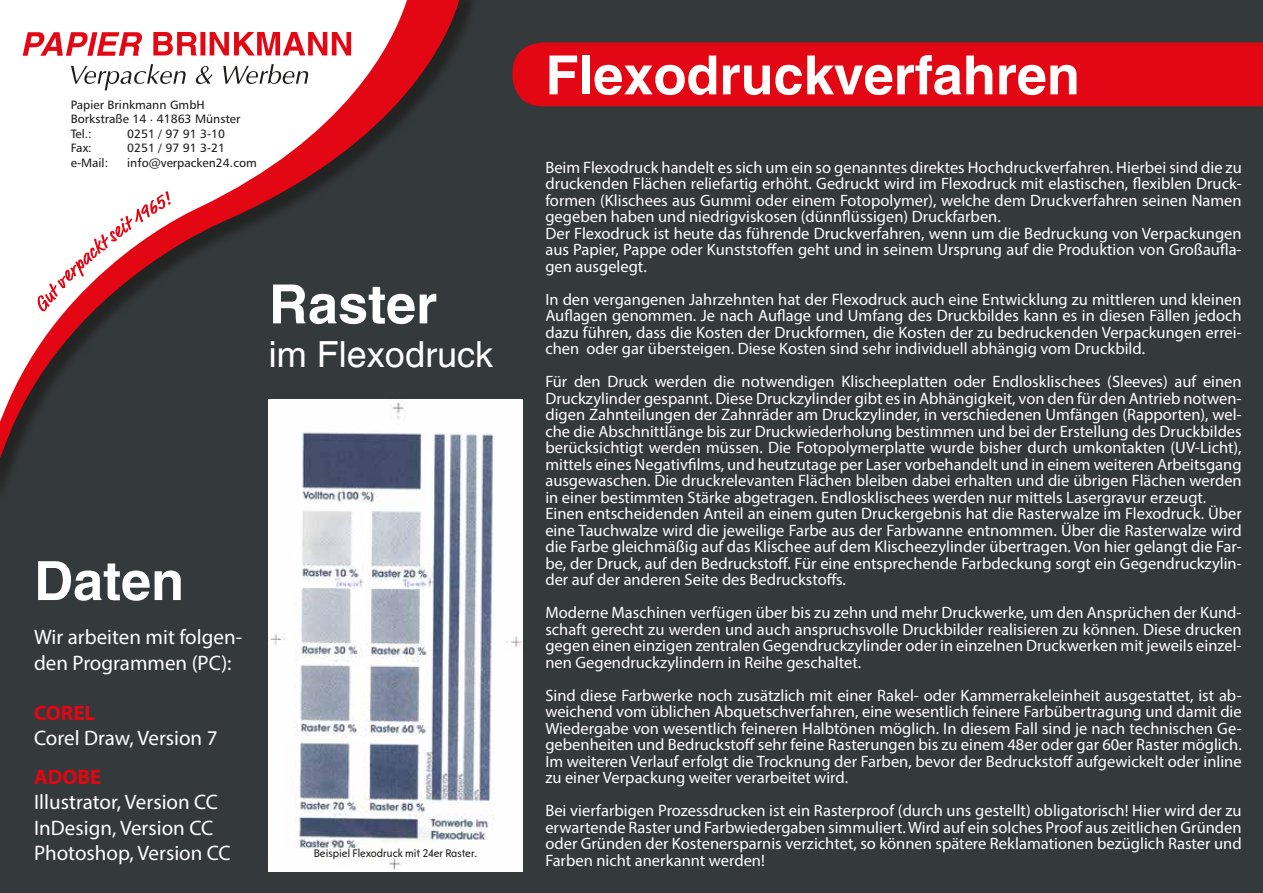
<style>
.page{position:relative;width:1263px;height:893px;background:#34393b}
.page>*{position:absolute;margin:0;border:0;box-sizing:border-box;transform-origin:0 0}
.t1{font:700 54px "Switzerland";color:#fff}
.t2{font:36px "Switzerland Plain";color:#fff}
.t3{font:21px/25.2px "Myriad Pro";color:#fff}
.t4{font:700 21px "Myriad Pro";color:#e30613}
.t5{font:16.5px/16.5px "Myriad Pro";color:#fff;text-align:justify}
.t6{font:12px/14.5px "Humanist 777 BT Roman B";color:#1d1d1b}
.t7{font:condensed 11.7px "Opel Sans";color:#1d1d1b}
</style>
<div class="page">
<div style="left:512px;top:43px;width:751px;height:63px;background:#e30613"></div>
<img style="left:269px;top:400px;width:253px;height:472px">
<div style="left:0;top:0;width:480px;height:505px;background:#1d1d1b;opacity:.75"></div>
<svg style="left:0;top:0;width:462px;height:489px"></svg>
<svg style="left:38px;top:191px;width:133px;height:120px;background:#d7a5a8"></svg>
<div style="left:314px;top:848px;width:163px;height:9px;background:#fff"></div>
<p class="t6" style="left:71px;top:97px;width:171px">Papier Brinkmann GmbH<br>Borkstraße 14 . 41863 Münster<br>Tel.:<br>Fax:<br>e-Mail:</p>
<p class="t6" style="left:127px;top:126px;width:131px">0251 / 97 91 3-10<br>0251 / 97 91 3-21 info@verpacken24.com</p>
<h1 class="t1" style="left:269px;top:271px;width:170px">Raster</h1>
<h2 class="t2" style="left:269px;top:332px;width:226px">im Flexodruck</h2>
<h1 class="t1" style="left:34px;top:548px;width:152px">Daten</h1>
<p class="t3" style="left:34px;top:624px;width:210px">Wir arbeiten mit folgen&shy;den Programmen (PC):</p>
<p class="t4" style="left:34px;top:699px;width:63px">COREL</p>
<p class="t3" style="left:34px;top:725px;width:185px">Corel Draw, Version 7</p>
<p class="t4" style="left:34px;top:763px;width:69px">ADOBE</p>
<p class="t3" style="left:34px;top:789px;width:198px">Illustrator, Version CC<br>InDesign, Version CC<br>Photoshop, Version CC</p>
<p class="t7" style="left:314px;top:846px;width:165px">Beispiel Flexodruck mit 24er Raster.</p>
<h1 class="t1" style="left:545px;top:42px;width:536px">Flexodruckverfahren</h1>
<p class="t5" style="left:545px;top:159px;width:698px;text-align:left">Beim Flexodruck handelt es sich um ein so genanntes direktes Hochdruckverfahren. Hierbei sind die zu druckenden Flächen reliefartig erhöht. Gedruckt wird im Flexodruck mit elastischen, flexiblen Druck&shy;formen (Klischees aus Gummi oder einem Fotopolymer), welche dem Druckverfahren seinen Namen gegeben haben und niedrigviskosen (dünnflüssigen) Druckfarben.<br>Der Flexodruck ist heute das führende Druckverfahren, wenn um die Bedruckung von Verpackungen aus Papier, Pappe oder Kunststoffen geht und in seinem Ursprung auf die Produktion von Großaufla&shy;gen ausgelegt.</p>
<p class="t5" style="left:545px;top:291px;width:698px">In den vergangenen Jahrzehnten hat der Flexodruck auch eine Entwicklung zu mittleren und kleinen Auflagen genommen. Je nach Auflage und Umfang des Druckbildes kann es in diesen Fällen jedoch dazu führen, dass die Kosten der Druckformen, die Kosten der zu bedruckenden Verpackungen errei&shy;chen oder gar übersteigen. Diese Kosten sind sehr individuell abhängig vom Druckbild.</p>
<p class="t5" style="left:545px;top:373px;width:698px;text-align:left">Für den Druck werden die notwendigen Klischeeplatten oder Endlosklischees (Sleeves) auf einen Druckzylinder gespannt. Diese Druckzylinder gibt es in Abhängigkeit, von den für den Antrieb notwen&shy;digen Zahnteilungen der Zahnräder am Druckzylinder, in verschiedenen Umfängen (Rapporten), wel&shy;che die Abschnittlänge bis zur Druckwiederholung bestimmen und bei der Erstellung des Druckbildes berücksichtigt werden müssen. Die Fotopolymerplatte wurde bisher durch umkontakten (UV-Licht), mittels eines Negativfilms, und heutzutage per Laser vorbehandelt und in einem weiteren Arbeitsgang ausgewaschen. Die druckrelevanten Flächen bleiben dabei erhalten und die übrigen Flächen werden in einer bestimmten Stärke abgetragen. Endlosklischees werden nur mittels Lasergravur erzeugt.<br>Einen entscheidenden Anteil an einem guten Druckergebnis hat die Rasterwalze im Flexodruck. Über eine Tauchwalze wird die jeweilige Farbe aus der Farbwanne entnommen. Über die Rasterwalze wird die Farbe gleichmäßig auf das Klischee auf dem Klischeezylinder übertragen. Von hier gelangt die Far&shy;be, der Druck, auf den Bedruckstoff. Für eine entsprechende Farbdeckung sorgt ein Gegendruckzylin&shy;der auf der anderen Seite des Bedruckstoffs.</p>
<p class="t5" style="left:545px;top:604px;width:698px">Moderne Maschinen verfügen über bis zu zehn und mehr Druckwerke, um den Ansprüchen der Kund&shy;schaft gerecht zu werden und auch anspruchsvolle Druckbilder realisieren zu können. Diese drucken gegen einen einzigen zentralen Gegendruckzylinder oder in einzelnen Druckwerken mit jeweils einzel&shy;nen Gegendruckzylindern in Reihe geschaltet.</p>
<p class="t5" style="left:545px;top:687px;width:698px">Sind diese Farbwerke noch zusätzlich mit einer Rakel- oder Kammerrakeleinheit ausgestattet, ist ab&shy;weichend vom üblichen Abquetschverfahren, eine wesentlich feinere Farbübertragung und damit die Wiedergabe von wesentlich feineren Halbtönen möglich. In diesem Fall sind je nach technischen Ge&shy;gebenheiten und Bedruckstoff sehr feine Rasterungen bis zu einem 48er oder gar 60er Raster möglich.<br>Im weiteren Verlauf erfolgt die Trocknung der Farben, bevor der Bedruckstoff aufgewickelt oder inline zu einer Verpackung weiter verarbeitet wird.</p>
<p class="t5" style="left:545px;top:802px;width:698px">Bei vierfarbigen Prozessdrucken ist ein Rasterproof (durch uns gestellt) obligatorisch! Hier wird der zu erwartende Raster und Farbwiedergaben simmuliert. Wird auf ein solches Proof aus zeitlichen Gründen oder Gründen der Kostenersparnis verzichtet, so können spätere Reklamationen bezüglich Raster und Farben nicht anerkannt werden!</p>
</div>
